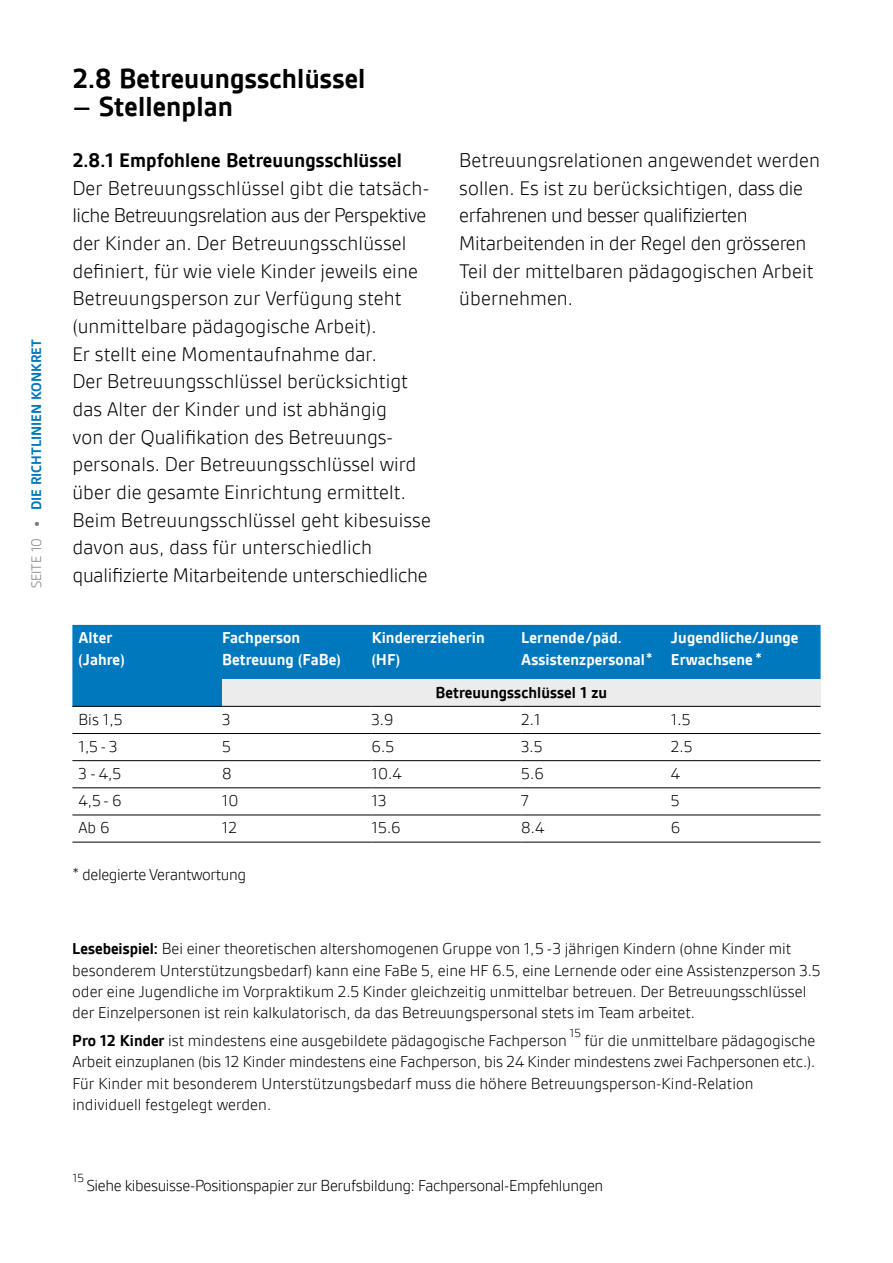
<style>
.page{position:relative;width:893px;height:1263px;background:#fff}
.page>*{position:absolute;margin:0;border:0;box-sizing:border-box;transform-origin:0 0}
.t1{font:700 29.85px "Gesta";letter-spacing:.005em;color:#000}
.t2{font:300 21.3px/27.6px "Gesta";letter-spacing:.005em;color:#000}
.t3{font:700 21.3px "Gesta";letter-spacing:.005em;color:#000}
.t4{font:300 17.1px/21.3px "Gesta";color:#000}
.t5{font:700 17.1px/21.3px "Gesta";letter-spacing:.005em;color:#fff}
.t6{font:300 17.1px "Gesta";letter-spacing:-.02em;color:#000}
.t7{font:700 17.1px "Gesta";letter-spacing:.005em;color:#000}
.t8{font:700 14.85px "Gesta";color:#0078bd}
.t9{font:300 12.75px "Gesta";color:#000}
.s1{font-weight:300;color:#7b7b7a}
.s2{font-size:17.1px;color:#7b7b7a}
.s3{font-size:19.2px}
.s4{font-weight:700}
</style>
<div class="page">
<div style="left:72px;top:625px;width:749px;height:81px;background:#0078bd"></div>
<div style="left:222px;top:679px;width:599px;height:27px;background:#ececed"></div>
<hr style="left:72px;top:733px;width:150px;height:1px;background:#000">
<hr style="left:222px;top:733px;width:150px;height:1px;background:#000">
<hr style="left:372px;top:733px;width:149px;height:1px;background:#000">
<hr style="left:521px;top:733px;width:150px;height:1px;background:#000">
<hr style="left:671px;top:733px;width:150px;height:1px;background:#000">
<hr style="left:72px;top:760px;width:150px;height:1px;background:#000">
<hr style="left:222px;top:760px;width:150px;height:1px;background:#000">
<hr style="left:372px;top:760px;width:149px;height:1px;background:#000">
<hr style="left:521px;top:760px;width:150px;height:1px;background:#000">
<hr style="left:671px;top:760px;width:150px;height:1px;background:#000">
<hr style="left:72px;top:787px;width:150px;height:1px;background:#000">
<hr style="left:222px;top:787px;width:150px;height:1px;background:#000">
<hr style="left:372px;top:787px;width:149px;height:1px;background:#000">
<hr style="left:521px;top:787px;width:150px;height:1px;background:#000">
<hr style="left:671px;top:787px;width:150px;height:1px;background:#000">
<hr style="left:72px;top:815px;width:150px;height:1px;background:#000">
<hr style="left:222px;top:815px;width:150px;height:1px;background:#000">
<hr style="left:372px;top:815px;width:149px;height:1px;background:#000">
<hr style="left:521px;top:815px;width:150px;height:1px;background:#000">
<hr style="left:671px;top:815px;width:150px;height:1px;background:#000">
<hr style="left:72px;top:842px;width:150px;height:1px;background:#000">
<hr style="left:222px;top:842px;width:150px;height:1px;background:#000">
<hr style="left:372px;top:842px;width:149px;height:1px;background:#000">
<hr style="left:521px;top:842px;width:150px;height:1px;background:#000">
<hr style="left:671px;top:842px;width:150px;height:1px;background:#000">
<hr style="left:72px;top:706px;width:150px;height:1px;background:#000">
<hr style="left:222px;top:706px;width:150px;height:1px;background:#000">
<hr style="left:372px;top:706px;width:149px;height:1px;background:#000">
<hr style="left:521px;top:706px;width:150px;height:1px;background:#000">
<hr style="left:671px;top:706px;width:150px;height:1px;background:#000">
<p class="t8" style="left:28px;top:588px;width:251px;rotate:-90deg"><span class="s1">SEITE 10</span> <span class="s2">•</span> DIE RICHTLINIEN KONKRET</p>
<h1 class="t1" style="left:72px;top:62px;width:294px">2.8 Betreuungsschlüssel</h1>
<h1 class="t1" style="left:72px;top:90px;width:162px">– Stellenplan</h1>
<p class="t3" style="left:72px;top:148px;width:331px">2.8.1 Empfohlene Betreuungsschlüssel</p>
<p class="t2" style="left:72px;top:174px;width:360px">Der Betreuungsschlüssel gibt die tatsäch&shy;liche Betreuungsrelation aus der Perspektive der Kinder an. Der Betreuungsschlüssel definiert, für wie viele Kinder jeweils eine Betreuungsperson zur Verfügung steht (unmittelbare pädagogische Arbeit).<br>Er stellt eine Momentaufnahme dar.<br>Der Betreuungsschlüssel berücksichtigt das Alter der Kinder und ist abhängig<br>von der Qualifikation des Betreuungs&shy;personals. Der Betreuungsschlüssel wird über die gesamte Einrichtung ermittelt.<br>Beim Betreuungsschlüssel geht kibesuisse davon aus, dass für unterschiedlich qualifizierte Mitarbeitende unterschiedliche</p>
<p class="t2" style="left:459px;top:146px;width:362px">Betreuungsrelationen angewendet werden sollen. Es ist zu berücksichtigen, dass die erfahrenen und besser qualifizierten Mitarbeitenden in der Regel den grösseren Teil der mittelbaren pädagogischen Arbeit übernehmen.</p>
<p class="t5" style="left:78px;top:627px;width:48px">Alter (Jahre)</p>
<p class="t5" style="left:222px;top:627px;width:120px">Fachperson<br>Betreuung (FaBe)</p>
<p class="t5" style="left:372px;top:627px;width:115px">Kindererzieherin (HF)</p>
<p class="t5" style="left:521px;top:627px;width:133px">Lernende/päd.<br>Assistenzpersonal<span class="s3">*</span></p>
<p class="t5" style="left:671px;top:627px;width:129px">Jugendliche/Junge<br>Erwachsene <span class="s3">*</span></p>
<p class="t7" style="left:435px;top:683px;width:173px">Betreuungsschlüssel 1 zu</p>
<p class="t4" style="left:78px;top:709px;width:46px">Bis 1,5</p>
<p class="t4" style="left:222px;top:709px;width:10px">3</p>
<p class="t4" style="left:372px;top:709px;width:23px">3.9</p>
<p class="t4" style="left:521px;top:709px;width:21px">2.1</p>
<p class="t4" style="left:671px;top:709px;width:21px">1.5</p>
<p class="t4" style="left:78px;top:736px;width:40px">1,5 - 3</p>
<p class="t4" style="left:222px;top:736px;width:10px">5</p>
<p class="t4" style="left:372px;top:736px;width:24px">6.5</p>
<p class="t4" style="left:521px;top:736px;width:23px">3.5</p>
<p class="t4" style="left:671px;top:736px;width:23px">2.5</p>
<p class="t4" style="left:78px;top:763px;width:44px">3 - 4,5</p>
<p class="t4" style="left:222px;top:763px;width:11px">8</p>
<p class="t4" style="left:372px;top:763px;width:32px">10.4</p>
<p class="t4" style="left:521px;top:763px;width:24px">5.6</p>
<p class="t4" style="left:671px;top:763px;width:11px">4</p>
<p class="t4" style="left:78px;top:790px;width:45px">4,5 - 6</p>
<p class="t4" style="left:222px;top:790px;width:18px">10</p>
<p class="t4" style="left:372px;top:790px;width:16px">13</p>
<p class="t4" style="left:521px;top:790px;width:9px">7</p>
<p class="t4" style="left:671px;top:790px;width:10px">5</p>
<p class="t4" style="left:78px;top:817px;width:33px">Ab 6</p>
<p class="t4" style="left:222px;top:817px;width:17px">12</p>
<p class="t4" style="left:372px;top:817px;width:31px">15.6</p>
<p class="t4" style="left:521px;top:817px;width:25px">8.4</p>
<p class="t4" style="left:671px;top:817px;width:11px">6</p>
<p class="t6" style="left:72px;top:865px;width:175px"><span class="s3">*</span> delegierte Verantwortung</p>
<p class="t4" style="left:72px;top:938px;width:750px"><span class="s4">Lesebeispiel:</span> Bei einer theoretischen altershomogenen Gruppe von 1,5 -3 jährigen Kindern (ohne Kinder mit besonderem Unterstützungsbedarf) kann eine FaBe 5, eine HF 6.5, eine Lernende oder eine Assistenzperson 3.5 oder eine Jugendliche im Vorpraktikum 2.5 Kinder gleichzeitig unmittelbar betreuen. Der Betreuungsschlüssel der Einzelpersonen ist rein kalkulatorisch, da das Betreuungspersonal stets im Team arbeitet.</p>
<p class="t4" style="left:72px;top:1030px;width:496px"><span class="s4">Pro 12 Kinder</span> ist mindestens eine ausgebildete pädagogische Fachperson</p>
<p class="t9" style="left:569px;top:1026px;width:13px">15</p>
<p class="t4" style="left:72px;top:1030px;width:744px;text-indent:512px">für die unmittelbare pädagogische Arbeit einzuplanen (bis 12 Kinder mindestens eine Fachperson, bis 24 Kinder mindestens zwei Fachpersonen etc.).<br>Für Kinder mit besonderem Unterstützungsbedarf muss die höhere Betreuungsperson-Kind-Relation individuell festgelegt werden.</p>
<p class="t9" style="left:72px;top:1171px;width:13px">15</p>
<p class="t6" style="left:87px;top:1176px;width:518px">Siehe kibesuisse-Positionspapier zur Berufsbildung: Fachpersonal-Empfehlungen</p>
</div>
